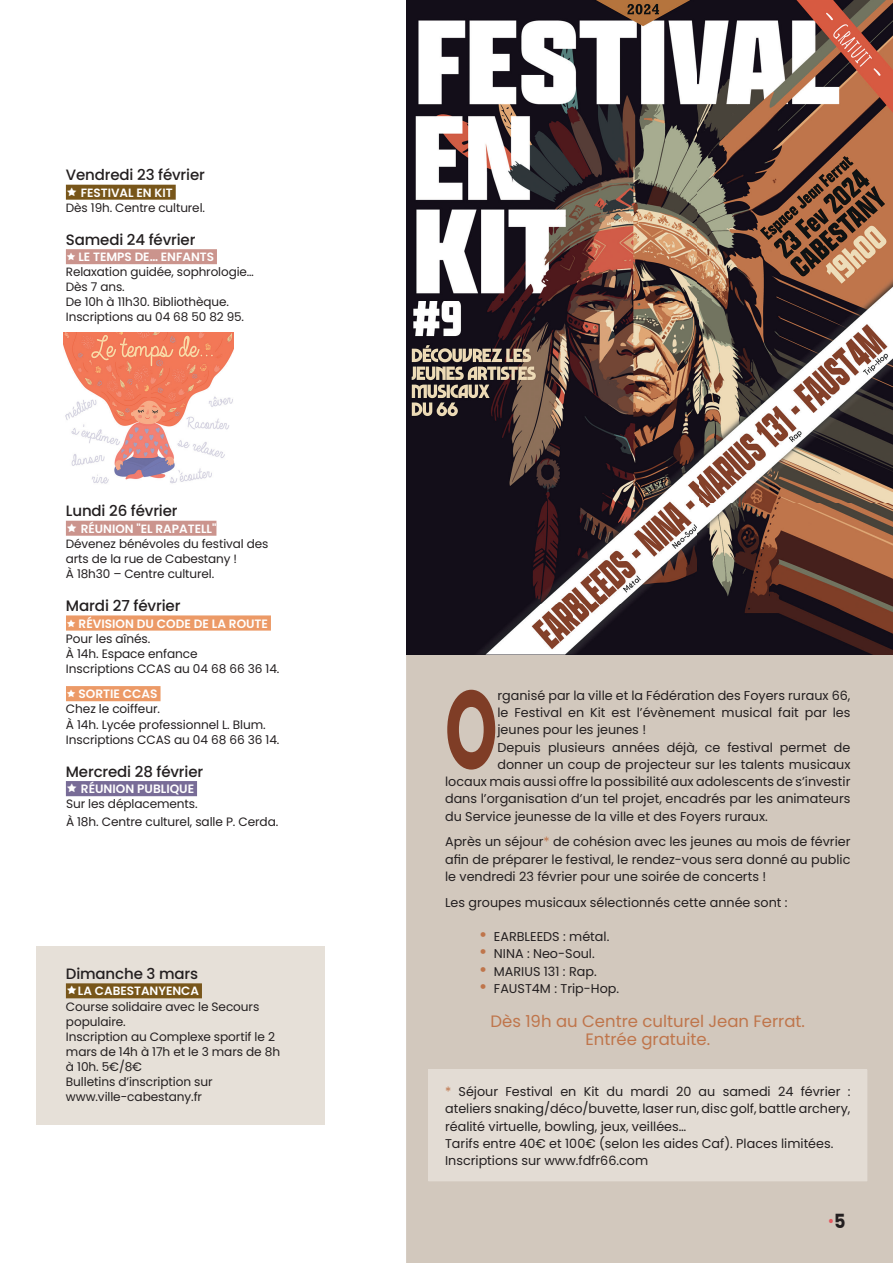
<style>
.page{position:relative;width:893px;height:1263px;background:#fff}
.page>*{position:absolute;margin:0;border:0;box-sizing:border-box;transform-origin:0 0}
.t1{font:700 111px "Poppins";color:#7f3d26;scale:.6 1}
.t2{font:16.5px/17.2px "Poppins";color:#bf754b;text-align:center}
.t3{font:500 15.15px "Poppins";letter-spacing:-.01em;color:#231f20}
.t4{font:500 15px "Poppins";letter-spacing:-.01em;color:#231f20}
.t5{font:600 15px "Poppins";color:#e4585e;scale:.9 1}
.t6{font:12.75px/17.2px "Poppins";color:#231f20;text-align:justify}
.t7{font:12.15px/15.1px "Poppins";letter-spacing:-.01em;color:#231f20}
.t8{font:600 12.15px "Poppins";color:#fff}
.t9{font:12px/15px "Poppins";letter-spacing:-.01em;color:#231f20}
.t10{font:600 12px "Poppins";color:#fff}
.s1{color:#bf754b}
.s2{font-size:19.5px;color:#bf754b}
.s3{font-weight:700;font-size:19.5px;color:#231f20}
</style>
<div class="page">
<div style="left:406px;top:654px;width:487px;height:609px;background:#d2c8bd"></div>
<div style="left:37px;top:947px;width:288px;height:178px;background:#e6e0d8"></div>
<div style="left:428px;top:1069px;width:439px;height:112px;background:#e3dcd4"></div>
<img style="left:406px;top:0;width:487px;height:654px">
<div style="left:66px;top:185px;width:110px;height:15px;background:#78561a"></div>
<div style="left:66px;top:249px;width:151px;height:15px;background:#cb948d"></div>
<div style="left:66px;top:521px;width:150px;height:15px;background:#cb948d"></div>
<div style="left:66px;top:615px;width:205px;height:16px;background:#ec9a67"></div>
<div style="left:66px;top:686px;width:95px;height:15px;background:#ec9a67"></div>
<div style="left:66px;top:781px;width:131px;height:15px;background:#786c97"></div>
<div style="left:66px;top:983px;width:136px;height:15px;background:#78561a"></div>
<img style="left:64px;top:332px;width:169px;height:152px">
<p class="t4" style="left:66px;top:166px;width:140px">Vendredi 23 février</p>
<p class="t10" style="left:81px;top:185px;width:94px">FESTIVAL EN KIT</p>
<p class="t9" style="left:66px;top:200px;width:141px">Dès 19h. Centre culturel.</p>
<p class="t4" style="left:66px;top:231px;width:131px">Samedi 24 février</p>
<p class="t10" style="left:78px;top:250px;width:137px">LE TEMPS DE… ENFANTS</p>
<p class="t9" style="left:66px;top:265px;width:189px">Relaxation guidée, sophrologie…<br>Dès 7 ans.<br>De 10h à 11h30. Bibliothèque.<br>Inscriptions au 04 68 50 82 95.</p>
<p class="t4" style="left:66px;top:502px;width:113px">Lundi 26 février</p>
<p class="t10" style="left:81px;top:521px;width:137px">RÉUNION "EL RAPATELL"</p>
<p class="t9" style="left:66px;top:536px;width:204px">Dévenez bénévoles du festival des arts de la rue de Cabestany !<br>À 18h30 – Centre culturel.</p>
<p class="t3" style="left:66px;top:597px;width:116px">Mardi 27 février</p>
<p class="t8" style="left:79px;top:616px;width:191px">RÉVISION DU CODE DE LA ROUTE</p>
<p class="t7" style="left:66px;top:631px;width:215px">Pour les aînés.<br>À 14h. Espace enfance<br>Inscriptions CCAS au 04 68 66 36 14.</p>
<p class="t8" style="left:79px;top:687px;width:81px">SORTIE CCAS</p>
<p class="t7" style="left:66px;top:702px;width:215px">Chez le coiffeur.<br>À 14h. Lycée professionnel L. Blum.<br>Inscriptions CCAS au 04 68 66 36 14.</p>
<p class="t4" style="left:66px;top:763px;width:139px">Mercredi 28 février</p>
<p class="t8" style="left:81px;top:782px;width:115px">RÉUNION PUBLIQUE</p>
<p class="t7" style="left:66px;top:795px;width:214px;line-height:18px">Sur les déplacements.<br>À 18h. Centre culturel, salle P. Cerda.</p>
<p class="t4" style="left:66px;top:965px;width:134px">Dimanche 3 mars</p>
<p class="t10" style="left:78px;top:984px;width:123px">LA CABESTANYENCA</p>
<p class="t7" style="left:66px;top:999px;width:216px">Course solidaire avec le Secours populaire.<br>Inscription au Complexe sportif le 2 mars de 14h à 17h et le 3 mars de 8h à 10h. 5€/8€<br>Bulletins d’inscription sur www.ville-cabestany.fr</p>
<h1 class="t1" style="left:445px;top:665px;width:89px">O</h1>
<p class="t6" style="left:497px;top:687px;width:354px">rganisé par la ville et la Fédération des Foyers ruraux 66,</p>
<p class="t6" style="left:497px;top:704px;width:354px">le Festival en Kit est l’évènement musical fait par les</p>
<p class="t6" style="left:497px;top:721px;width:150px">jeunes pour les jeunes !</p>
<p class="t6" style="left:497px;top:738px;width:355px">Depuis plusieurs années déjà, ce festival permet de</p>
<p class="t6" style="left:497px;top:756px;width:354px">donner un coup de projecteur sur les talents musicaux</p>
<p class="t6" style="left:445px;top:773px;width:407px">locaux mais aussi offre la possibilité aux adolescents de s’investir</p>
<p class="t6" style="left:445px;top:790px;width:407px">dans l’organisation d’un tel projet, encadrés par les animateurs</p>
<p class="t6" style="left:445px;top:807px;width:324px">du Service jeunesse de la ville et des Foyers ruraux.</p>
<p class="t6" style="left:445px;top:833px;width:407px">Après un séjour<span class="s1">*</span> de cohésion avec les jeunes au mois de février afin de préparer le festival, le rendez-vous sera donné au public le vendredi 23 février pour une soirée de concerts !</p>
<p class="t6" style="left:445px;top:893px;width:344px">Les groupes musicaux sélectionnés cette année sont :</p>
<p class="t6" style="left:479px;top:928px;width:132px"><span class="s2">•</span> EARBLEEDS : métal.</p>
<p class="t6" style="left:479px;top:945px;width:117px"><span class="s2">•</span> NINA : Neo-Soul.</p>
<p class="t6" style="left:479px;top:962px;width:119px"><span class="s2">•</span> MARIUS 131 : Rap.</p>
<p class="t6" style="left:479px;top:980px;width:142px"><span class="s2">•</span> FAUST4M : Trip-Hop.</p>
<p class="t2" style="left:490px;top:1013px;width:316px">Dès 19h au Centre culturel Jean Ferrat.<br>Entrée gratuite.</p>
<p class="t6" style="left:445px;top:1083px;width:407px;text-align:left"><span class="s1">*</span> Séjour Festival en Kit du mardi 20 au samedi 24 février : ateliers snaking/déco/buvette, laser run, disc golf, battle archery, réalité virtuelle, bowling, jeux, veillées…<br>Tarifs entre 40€ et 100€ (selon les aides Caf). Places limitées.<br>Inscriptions sur www.fdfr66.com</p>
<p class="t5" style="left:828px;top:1212px;width:21px">•<span class="s3">5</span></p>
</div>
